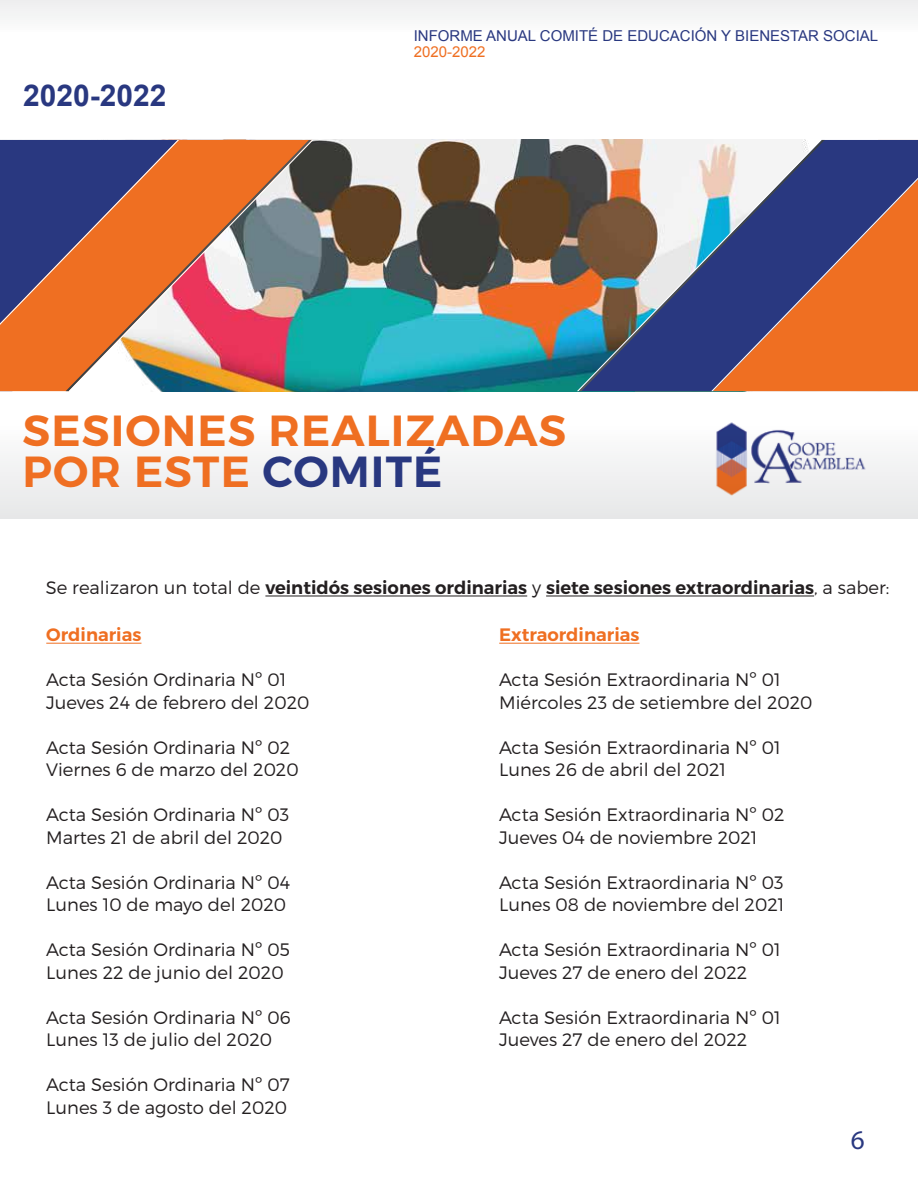
<style>
.page{position:relative;width:918px;height:1188px;background:#fff}
.page>*{position:absolute;margin:0;border:0;box-sizing:border-box;transform-origin:0 0}
.t1{font:600 43.5px/41.2px "Montserrat";letter-spacing:.025em;color:#ef6f22}
.t2{font:700 30px "Arial";color:#293880}
.t3{font:27px "Myriad Pro";color:#293880}
.t4{font:300 18px/22.5px "Montserrat";color:#231f20}
.t5{font:600 18px "Montserrat";color:#231f20}
.t6{font:600 18px "Montserrat";color:#ef6f22}
.t7{font:15px "Arial";color:#293880}
.t8{font:15px "Arial";color:#ef6f22}
.s1{color:#293880}
.s2{font-weight:300}
</style>
<div class="page">
<svg style="left:0;top:0;width:918px;height:519px"></svg>
<img style="left:313px;top:140px;width:264px;height:251px">
<div style="left:0;top:325px;width:66px;height:66px;background:#ef6f22"></div>
<img style="left:69px;top:140px;width:244px;height:251px">
<svg style="left:0;top:140px;width:179px;height:185px;background:#8d5858"></svg>
<div style="left:825px;top:140px;width:93px;height:38px;background:#293880"></div>
<img style="left:577px;top:140px;width:245px;height:251px">
<svg style="left:711px;top:178px;width:207px;height:213px;background:#945e58"></svg>
<hr style="left:265px;top:596px;width:262px;height:1px;background:#231f20">
<hr style="left:546px;top:596px;width:268px;height:1px;background:#231f20">
<hr style="left:46px;top:643px;width:95px;height:1px;background:#ef6f22">
<hr style="left:499px;top:643px;width:140px;height:1px;background:#ef6f22">
<img style="left:711px;top:419px;width:158px;height:79px">
<h2 class="t2" style="left:23px;top:76px;width:145px">2020-2022</h2>
<p class="t7" style="left:414px;top:25px;width:466px">INFORME ANUAL COMITÉ DE EDUCACIÓN Y BIENESTAR SOCIAL</p>
<p class="t8" style="left:414px;top:42px;width:73px">2020-2022</p>
<h1 class="t1" style="left:22px;top:410px;width:545px">SESIONES REALIZADAS<br>POR ESTE <span class="s1">COMITÉ</span></h1>
<p class="t5" style="left:46px;top:577px;width:845px"><span class="s2">Se realizaron un total de</span> veintidós sesiones ordinarias <span class="s2">y</span> siete sesiones extraordinarias<span class="s2">, a saber:</span></p>
<p class="t6" style="left:46px;top:624px;width:97px">Ordinarias</p>
<p class="t4" style="left:46px;top:668px;width:265px">Acta Sesión Ordinaria Nº 01<br>Jueves 24 de febrero del 2020</p>
<p class="t4" style="left:46px;top:736px;width:254px">Acta Sesión Ordinaria Nº 02<br>Viernes 6 de marzo del 2020</p>
<p class="t4" style="left:46px;top:803px;width:244px">Acta Sesión Ordinaria Nº 03<br>Martes 21 de abril del 2020</p>
<p class="t4" style="left:46px;top:871px;width:245px">Acta Sesión Ordinaria Nº 04<br>Lunes 10 de mayo del 2020</p>
<p class="t4" style="left:46px;top:938px;width:245px">Acta Sesión Ordinaria Nº 05<br>Lunes 22 de junio del 2020</p>
<p class="t4" style="left:46px;top:1006px;width:246px">Acta Sesión Ordinaria Nº 06<br>Lunes 13 de julio del 2020</p>
<p class="t4" style="left:46px;top:1073px;width:245px">Acta Sesión Ordinaria Nº 07<br>Lunes 3 de agosto del 2020</p>
<p class="t6" style="left:499px;top:624px;width:142px">Extraordinarias</p>
<p class="t4" style="left:499px;top:668px;width:315px">Acta Sesión Extraordinaria Nº 01<br>Miércoles 23 de setiembre del 2020</p>
<p class="t4" style="left:499px;top:736px;width:283px">Acta Sesión Extraordinaria Nº 01<br>Lunes 26 de abril del 2021</p>
<p class="t4" style="left:499px;top:803px;width:287px">Acta Sesión Extraordinaria Nº 02<br>Jueves 04 de noviembre 2021</p>
<p class="t4" style="left:499px;top:871px;width:287px">Acta Sesión Extraordinaria Nº 03<br>Lunes 08 de noviembre del 2021</p>
<p class="t4" style="left:499px;top:938px;width:283px">Acta Sesión Extraordinaria Nº 01<br>Jueves 27 de enero del 2022</p>
<p class="t4" style="left:499px;top:1006px;width:283px">Acta Sesión Extraordinaria Nº 01<br>Jueves 27 de enero del 2022</p>
<h3 class="t3" style="left:851px;top:1124px;width:15px">6</h3>
</div>
